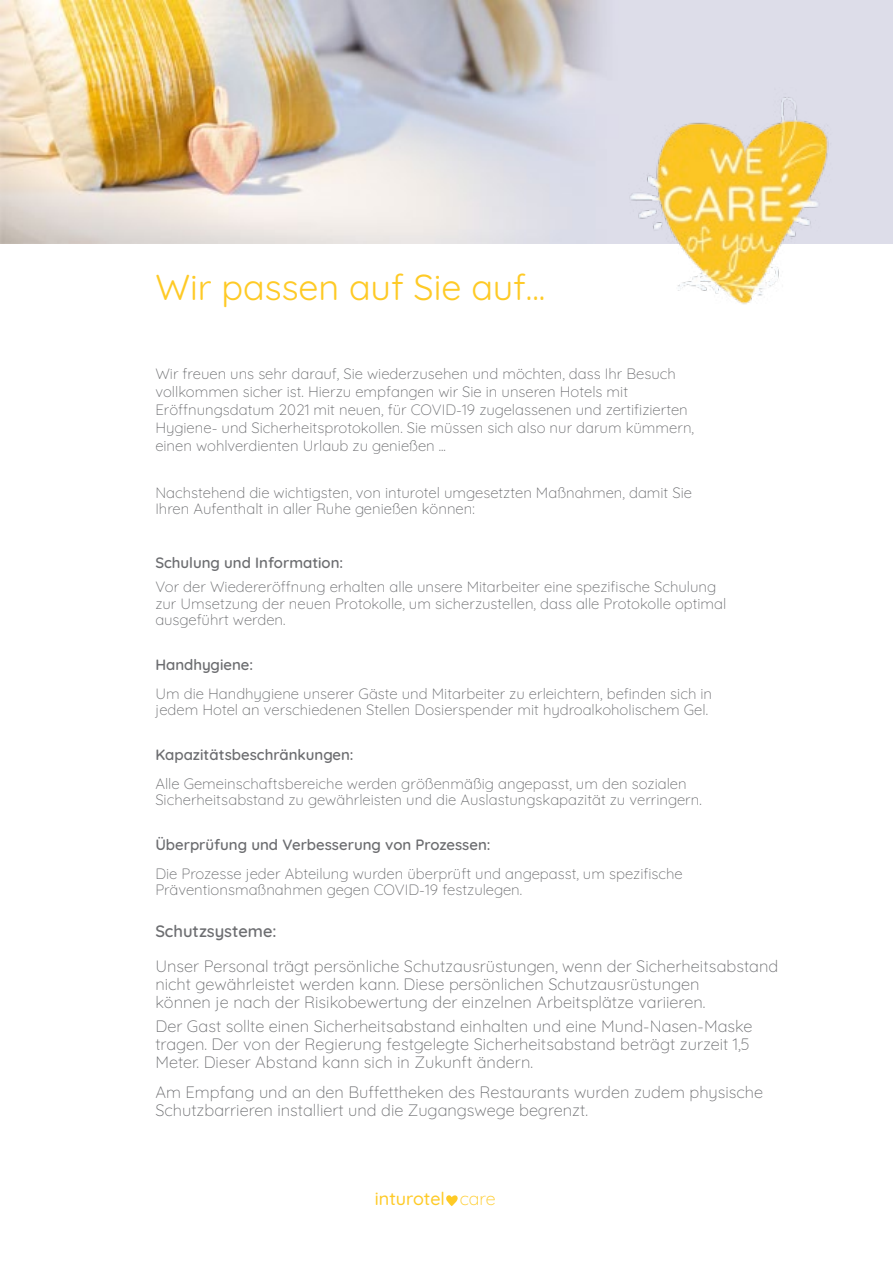
<style>
.page{position:relative;width:893px;height:1263px;background:#fff}
.page>*{position:absolute;margin:0;border:0;box-sizing:border-box;transform-origin:0 0}
.t1{font:36px "Quicksand";color:#feca26}
.t2{font:500 18px "Quicksand";color:#feca26}
.t3{font:300 16.5px/18px "Quicksand";color:#6d6e71}
.t4{font:600 16.5px "Quicksand";color:#6d6e71}
.t5{font:300 15px/16.5px "Quicksand";color:#6c6d70}
.t6{font:600 15px "Quicksand";color:#6c6d70}
.s1{font-weight:300}
</style>
<div class="page">
<img style="left:0;top:0;width:893px;height:243px">
<img style="left:616px;top:87px;width:225px;height:217px">
<svg style="left:446px;top:1195px;width:12px;height:11px"></svg>
<h1 class="t1" style="left:155px;top:259px;width:392px">Wir passen auf Sie auf...</h1>
<p class="t5" style="left:155px;top:363px;width:540px;line-height:18px">Wir freuen uns sehr darauf, Sie wiederzusehen und möchten, dass Ihr Besuch vollkommen sicher ist. Hierzu empfangen wir Sie in unseren Hotels mit Eröffnungsdatum 2021 mit neuen, für COVID-19 zugelassenen und zertifizierten Hygiene- und Sicherheitsprotokollen. Sie müssen sich also nur darum kümmern, einen wohlverdienten Urlaub zu genießen ...</p>
<p class="t5" style="left:155px;top:482px;width:538px">Nachstehend die wichtigsten, von inturotel umgesetzten Maßnahmen, damit Sie<br>Ihren Aufenthalt in aller Ruhe genießen können:</p>
<p class="t6" style="left:155px;top:551px;width:189px">Schulung und Information:</p>
<p class="t5" style="left:155px;top:577px;width:573px">Vor der Wiedereröffnung erhalten alle unsere Mitarbeiter eine spezifische Schulung zur Umsetzung der neuen Protokolle, um sicherzustellen, dass alle Protokolle optimal ausgeführt werden.</p>
<p class="t6" style="left:155px;top:653px;width:99px">Handhygiene:</p>
<p class="t5" style="left:155px;top:683px;width:558px">Um die Handhygiene unserer Gäste und Mitarbeiter zu erleichtern, befinden sich in jedem Hotel an verschiedenen Stellen Dosierspender mit hydroalkoholischem Gel.</p>
<p class="t6" style="left:155px;top:743px;width:200px">Kapazitätsbeschränkungen:</p>
<p class="t5" style="left:155px;top:773px;width:548px">Alle Gemeinschaftsbereiche werden größenmäßig angepasst, um den sozialen<br>Sicherheitsabstand zu gewährleisten und die Auslastungskapazität zu verringern.</p>
<p class="t6" style="left:155px;top:833px;width:337px">Überprüfung und Verbesserung von Prozessen:</p>
<p class="t5" style="left:155px;top:863px;width:529px">Die Prozesse jeder Abteilung wurden überprüft und angepasst, um spezifische<br>Präventionsmaßnahmen gegen COVID-19 festzulegen.</p>
<p class="t4" style="left:155px;top:918px;width:123px">Schutzsysteme:</p>
<p class="t3" style="left:155px;top:955px;width:624px">Unser Personal trägt persönliche Schutzausrüstungen, wenn der Sicherheitsabstand nicht gewährleistet werden kann. Diese persönlichen Schutzausrüstungen<br>können je nach der Risikobewertung der einzelnen Arbeitsplätze variieren.</p>
<p class="t3" style="left:155px;top:1015px;width:599px">Der Gast sollte einen Sicherheitsabstand einhalten und eine Mund-Nasen-Maske tragen. Der von der Regierung festgelegte Sicherheitsabstand beträgt zurzeit 1,5<br>Meter. Dieser Abstand kann sich in Zukunft ändern.</p>
<p class="t3" style="left:155px;top:1081px;width:609px">Am Empfang und an den Buffettheken des Restaurants wurden zudem physische<br>Schutzbarrieren installiert und die Zugangswege begrenzt.</p>
<p class="t2" style="left:375px;top:1184px;width:122px">inturotel <span class="s1">care</span></p>
</div>
